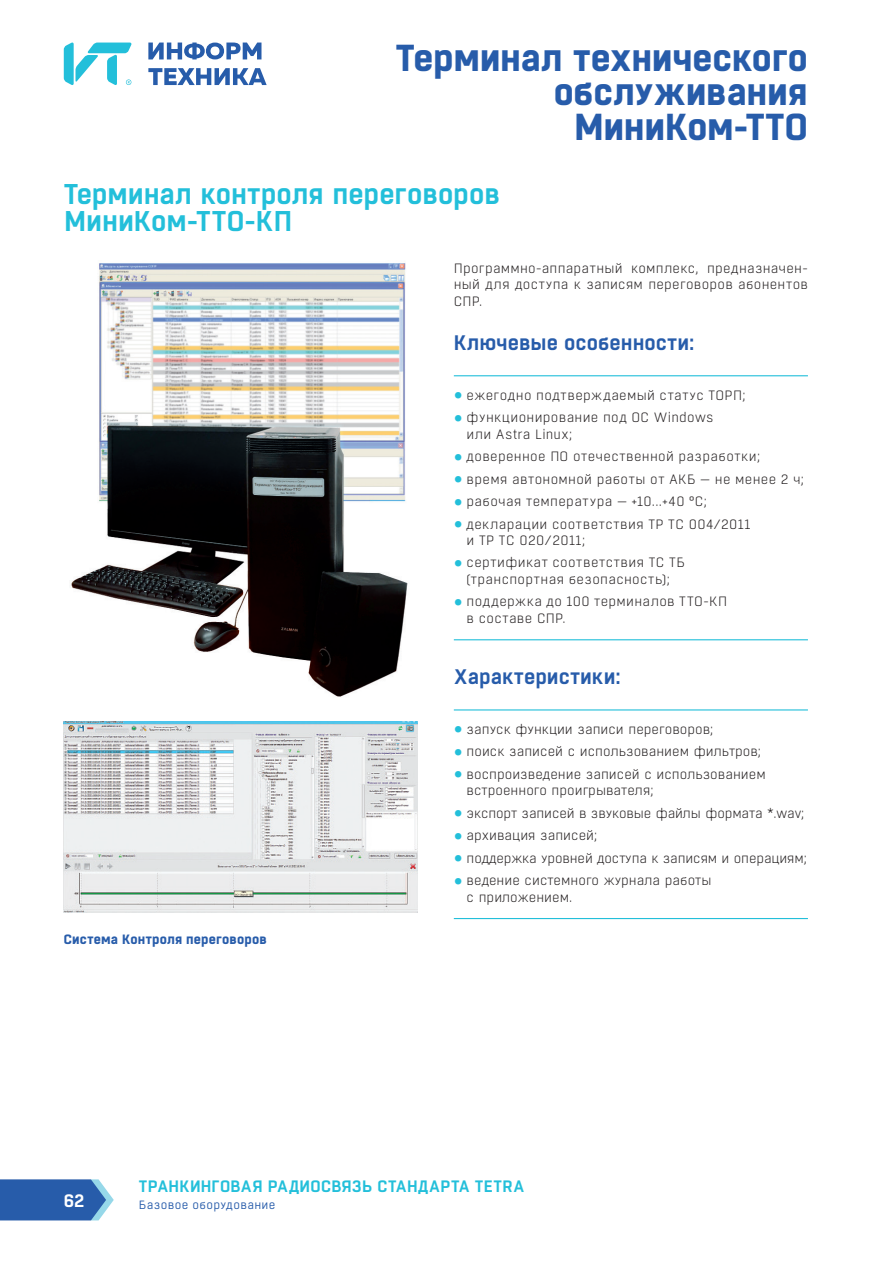
<style>
.page{position:relative;width:893px;height:1263px;background:#fff}
.page>*{position:absolute;margin:0;border:0;box-sizing:border-box;transform-origin:0 0}
.t1{font:700 37.5px/34.5px "Boxed";letter-spacing:-.005em;color:#275caa;text-align:right}
.t2{font:600 28.5px/27px "Boxed";color:#23bfda}
.t3{font:600 21px "Boxed";color:#275caa}
.t4{font:600 18px "Boxed";color:#fff}
.t5{font:600 16.5px "Boxed";letter-spacing:.02em;color:#23bfda}
.t6{font:300 13.5px/16.5px "Boxed";letter-spacing:.015em;color:#231f20}
.t7{font:300 13.5px "Boxed";letter-spacing:-.01em;color:#231f20}
.t8{font:300 13.5px/16.5px "Boxed";letter-spacing:.035em;color:#231f20}
.t9{font:700 13.5px "Boxed";letter-spacing:.01em;color:#275caa}
.t10{font:12px "Boxed";letter-spacing:.025em;color:#275caa}
.s1{font-family:"Calibri";font-weight:700;font-size:18px;color:#23bfda}
</style>
<div class="page">
<svg style="left:148px;top:43px;width:113px;height:16px"></svg>
<svg style="left:148px;top:68px;width:119px;height:17px"></svg>
<svg style="left:64px;top:42px;width:68px;height:43px"></svg>
<svg style="left:0;top:1179px;width:114px;height:41px;background:#3e70b4"></svg>
<img style="left:64px;top:721px;width:354px;height:191px">
<img style="left:71px;top:263px;width:337px;height:434px">
<hr style="left:454px;top:375px;width:354px;height:1px;background:#23bfda">
<hr style="left:454px;top:709px;width:354px;height:1px;background:#23bfda">
<hr style="left:454px;top:639px;width:354px;height:1px;background:#23bfda">
<hr style="left:454px;top:918px;width:354px;height:1px;background:#23bfda">
<p class="t1" style="left:396px;top:42px;width:414px">Терминал технического обслуживания<br>МиниКом-ТТО</p>
<p class="t2" style="left:64px;top:181px;width:438px">Терминал контроля переговоров<br>МиниКом-ТТО-КП</p>
<p class="t6" style="left:454px;top:260px;width:356px;text-align:justify">Программно-аппаратный комплекс, предназначен&shy;ный для доступа к записям переговоров абонентов СПР.</p>
<p class="t3" style="left:454px;top:328px;width:242px">Ключевые особенности:</p>
<p class="t6" style="left:454px;top:387px;width:293px"><span class="s1">•</span> ежегодно подтверждаемый статус ТОРП;</p>
<p class="t6" style="left:467px;top:409px;width:249px;text-indent:-13px"><span class="s1">•</span> функционирование под ОС Windows или Astra Linux;</p>
<p class="t6" style="left:454px;top:448px;width:308px"><span class="s1">•</span> доверенное ПО отечественной разработки;</p>
<p class="t6" style="left:454px;top:471px;width:352px"><span class="s1">•</span> время автономной работы от АКБ — не менее 2 ч;</p>
<p class="t6" style="left:454px;top:493px;width:255px"><span class="s1">•</span> рабочая температура — +10...+40 °C;</p>
<p class="t8" style="left:467px;top:516px;width:285px;text-indent:-13px"><span class="s1">•</span> декларации соответствия ТР ТС 004/2011 и ТР ТС 020/2011;</p>
<p class="t6" style="left:454px;top:555px;width:233px;text-align:center"><span class="s1">•</span> сертификат соответствия ТС ТБ (транспортная безопасность);</p>
<p class="t6" style="left:467px;top:594px;width:262px;text-indent:-13px"><span class="s1">•</span> поддержка до 100 терминалов ТТО-КП в составе СПР.</p>
<p class="t3" style="left:454px;top:663px;width:168px">Характеристики:</p>
<p class="t9" style="left:64px;top:930px;width:204px">Система Контроля переговоров</p>
<p class="t6" style="left:454px;top:721px;width:261px"><span class="s1">•</span> запуск функции записи переговоров;</p>
<p class="t6" style="left:454px;top:743px;width:309px"><span class="s1">•</span> поиск записей с использованием фильтров;</p>
<p class="t6" style="left:467px;top:766px;width:301px;text-indent:-13px"><span class="s1">•</span> воспроизведение записей с использованием встроенного проигрывателя;</p>
<p class="t7" style="left:454px;top:805px;width:352px"><span class="s1">•</span> экспорт записей в звуковые файлы формата *.wav;</p>
<p class="t6" style="left:454px;top:827px;width:145px"><span class="s1">•</span> архивация записей;</p>
<p class="t7" style="left:454px;top:850px;width:354px"><span class="s1">•</span> поддержка уровней доступа к записям и операциям;</p>
<p class="t6" style="left:467px;top:872px;width:246px;text-indent:-13px"><span class="s1">•</span> ведение системного журнала работы с приложением.</p>
<h3 class="t4" style="left:64px;top:1188px;width:22px">62</h3>
<p class="t5" style="left:139px;top:1176px;width:387px">ТРАНКИНГОВАЯ РАДИОСВЯЗЬ СТАНДАРТА TETRA</p>
<p class="t10" style="left:139px;top:1197px;width:138px">Базовое оборудование</p>
</div>
